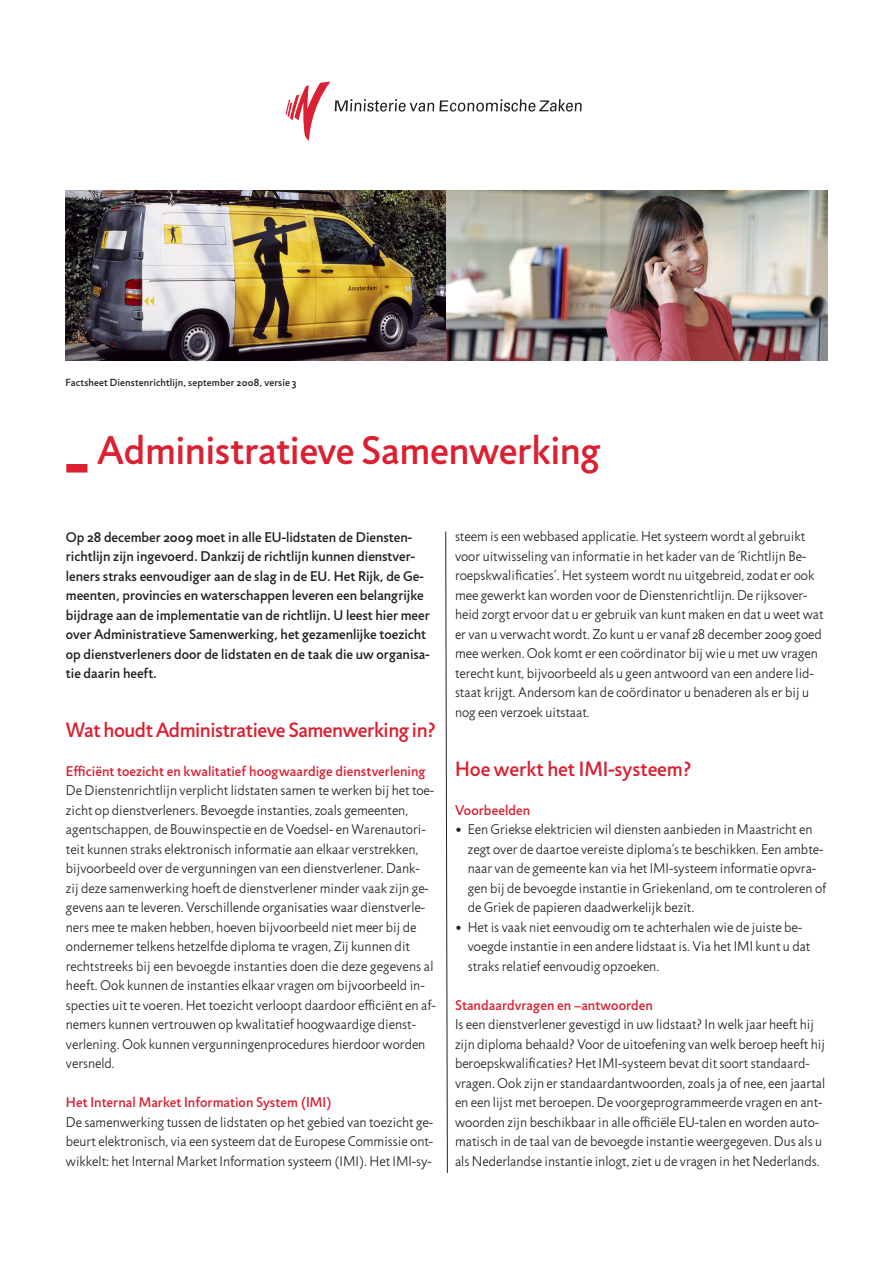
<style>
.page{position:relative;width:893px;height:1263px;background:#fff}
.page>*{position:absolute;margin:0;border:0;box-sizing:border-box;transform-origin:0 0}
.t1{font:500 40.5px "Jigsaw Std";letter-spacing:-.01em;color:#da2031}
.t2{font:500 21px "Jigsaw Std";letter-spacing:-.02em;color:#da2031}
.t3{font:500 21px "Jigsaw Std";color:#da2031}
.t4{font:300 14.25px/19.5px "Jigsaw Std";color:#231f20}
.t5{font:500 14.25px/19.5px "Jigsaw Std";color:#231f20}
.t6{font:500 14.25px "Jigsaw Std";letter-spacing:.005em;color:#da2031}
.t7{font:500 10.5px "Jigsaw Std";letter-spacing:.015em;color:#231f20}
</style>
<div class="page">
<svg style="left:445px;top:531px;width:3px;height:642px"></svg>
<img style="left:66px;top:191px;width:761px;height:170px">
<svg style="left:286px;top:82px;width:296px;height:59px"></svg>
<p class="t7" style="left:65px;top:378px;width:233px">Factsheet Dienstenrichtlijn, september 2008, versie 3</p>
<h1 class="t1" style="left:97px;top:434px;width:505px">Administratieve Samenwerking</h1>
<p class="t5" style="left:66px;top:528px;width:365px">Op 28 december 2009 moet in alle EU-lidstaten de Diensten&shy;richtlijn zijn ingevoerd. Dankzij de richtlijn kunnen dienstver&shy;leners straks eenvoudiger aan de slag in de EU. Het Rijk, de Ge&shy;meenten, provincies en waterschappen leveren een belangrijke bijdrage aan de implementatie van de richtlijn. U leest hier meer over Administratieve Samenwerking, het gezamenlijke toezicht op dienstverleners door de lidstaten en de taak die uw organisa&shy;tie daarin heeft.</p>
<h2 class="t2" style="left:66px;top:721px;width:372px">Wat houdt Administratieve Samenwerking in?</h2>
<p class="t6" style="left:66px;top:765px;width:361px">Efficiënt toezicht en kwalitatief hoogwaardige dienstverlening</p>
<p class="t4" style="left:66px;top:780px;width:371px">De Dienstenrichtlijn verplicht lidstaten samen te werken bij het toe&shy;zicht op dienstverleners. Bevoegde instanties, zoals gemeenten, agentschappen, de Bouwinspectie en de Voedsel- en Warenautori&shy;teit kunnen straks elektronisch informatie aan elkaar verstrekken, bijvoorbeeld over de vergunningen van een dienstverlener. Dank&shy;zij deze samenwerking hoeft de dienstverlener minder vaak zijn ge&shy;gevens aan te leveren. Verschillende organisaties waar dienstverle&shy;ners mee te maken hebben, hoeven bijvoorbeeld niet meer bij de ondernemer telkens hetzelfde diploma te vragen, Zij kunnen dit rechtstreeks bij een bevoegde instanties doen die deze gegevens al heeft. Ook kunnen de instanties elkaar vragen om bijvoorbeeld in&shy;specties uit te voeren. Het toezicht verloopt daardoor efficiënt en af&shy;nemers kunnen vertrouwen op kwalitatief hoogwaardige dienst&shy;verlening. Ook kunnen vergunningenprocedures hierdoor worden versneld.</p>
<p class="t6" style="left:66px;top:1097px;width:267px">Het Internal Market Information System (IMI)</p>
<p class="t4" style="left:66px;top:1112px;width:369px;text-align:justify">De samenwerking tussen de lidstaten op het gebied van toezicht ge&shy;beurt elektronisch, via een systeem dat de Europese Commissie ont&shy;wikkelt: het Internal Market Information systeem (IMI). Het IMI-sy-</p>
<p class="t4" style="left:455px;top:527px;width:370px">steem is een webbased applicatie. Het systeem wordt al gebruikt voor uitwisseling van informatie in het kader van de ‘Richtlijn Be&shy;roepskwalificaties’. Het systeem wordt nu uitgebreid, zodat er ook mee gewerkt kan worden voor de Dienstenrichtlijn. De rijksover&shy;heid zorgt ervoor dat u er gebruik van kunt maken en dat u weet wat er van u verwacht wordt. Zo kunt u er vanaf 28 december 2009 goed mee werken. Ook komt er een coördinator bij wie u met uw vragen terecht kunt, bijvoorbeeld als u geen antwoord van een andere lid&shy;staat krijgt. Andersom kan de coördinator u benaderen als er bij u nog een verzoek uitstaat.</p>
<h2 class="t3" style="left:455px;top:760px;width:238px">Hoe werkt het IMI-systeem?</h2>
<p class="t6" style="left:455px;top:804px;width:77px">Voorbeelden</p>
<p class="t4" style="left:468px;top:819px;width:360px;text-indent:-13px">• Een Griekse elektricien wil diensten aanbieden in Maastricht en zegt over de daartoe vereiste diploma’s te beschikken. Een ambte&shy;naar van de gemeente kan via het IMI-systeem informatie opvra&shy;gen bij de bevoegde instantie in Griekenland, om te controleren of de Griek de papieren daadwerkelijk bezit.</p>
<p class="t4" style="left:468px;top:917px;width:344px;text-indent:-13px">• Het is vaak niet eenvoudig om te achterhalen wie de juiste be&shy;voegde instantie in een andere lidstaat is. Via het IMI kunt u dat straks relatief eenvoudig opzoeken.</p>
<p class="t6" style="left:455px;top:999px;width:199px">Standaardvragen en –antwoorden</p>
<p class="t4" style="left:455px;top:1014px;width:372px">Is een dienstverlener gevestigd in uw lidstaat? In welk jaar heeft hij zijn diploma behaald? Voor de uitoefening van welk beroep heeft hij beroepskwalificaties? Het IMI-systeem bevat dit soort standaard&shy;vragen. Ook zijn er standaardantwoorden, zoals ja of nee, een jaartal en een lijst met beroepen. De voorgeprogrammeerde vragen en ant&shy;woorden zijn beschikbaar in alle officiële EU-talen en worden auto&shy;matisch in de taal van de bevoegde instantie weergegeven. Dus als u als Nederlandse instantie inlogt, ziet u de vragen in het Nederlands.</p>
</div>
